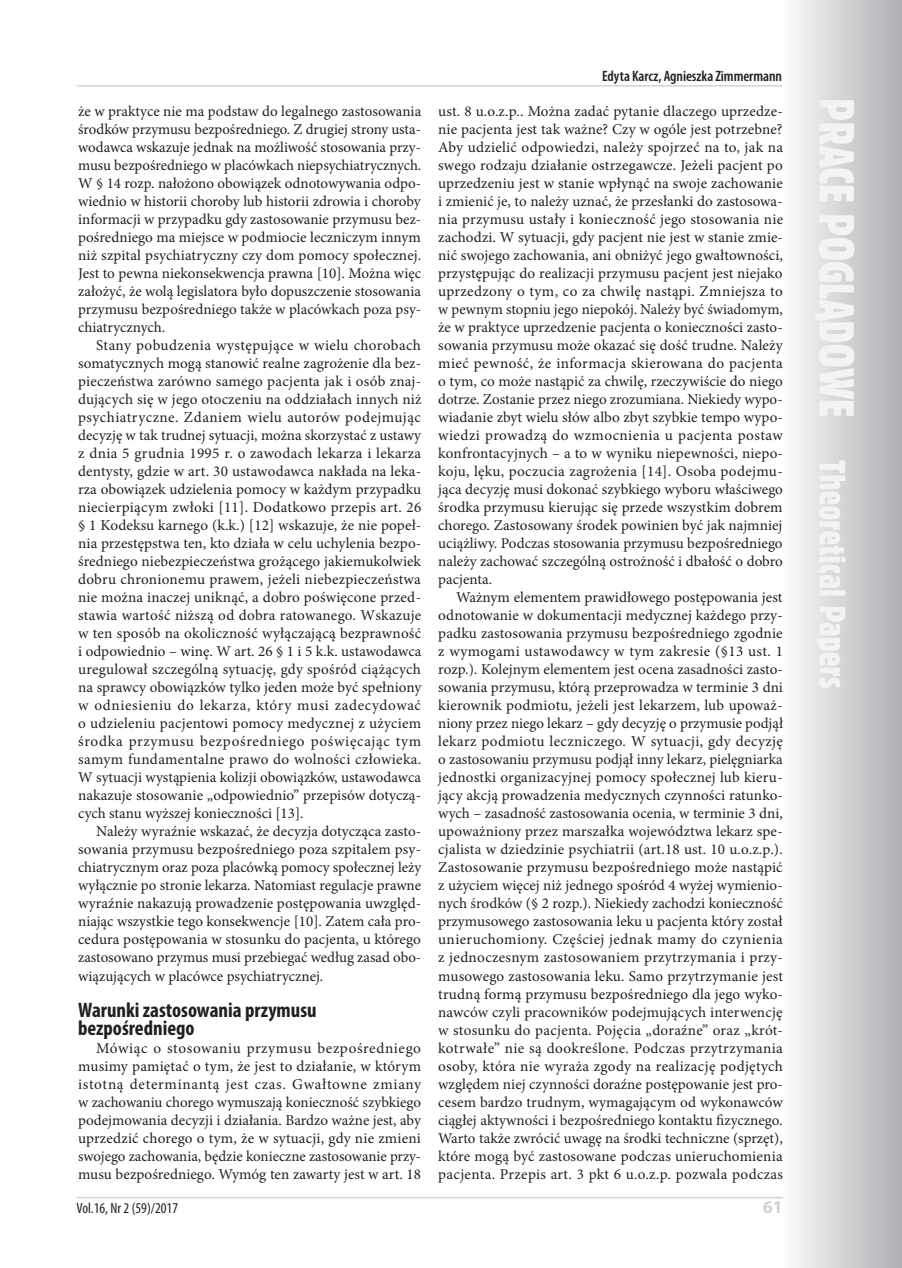
<style>
.page{position:relative;width:902px;height:1268px;background:#fff}
.page>*{position:absolute;margin:0;border:0;box-sizing:border-box;transform-origin:0 0}
.srodtytul_2{font:700 condensed 21px/18px "Myriad Pro";color:#231f20}
.t1{font:700 18px "Myriad Pro";color:#d1d2d4}
.Body_Text{font:15px/18px "Minion Pro";color:#231f20;text-align:justify}
.t2{font:600 condensed 15px "Myriad Pro";letter-spacing:-.005em;color:#231f20}
.t3{font:condensed 15px "Myriad Pro";color:#231f20}
</style>
<div class="page">
<svg style="left:781px;top:0;width:120px;height:1267px"></svg>
<svg style="left:815px;top:100px;width:39px;height:588px"></svg>
<hr style="left:77px;top:1196px;width:705px;height:2px;background:#d1d2d4">
<hr style="left:77px;top:85px;width:705px;height:2px;background:#d1d2d4">
<p class="Body_Text" style="left:78px;top:102px;width:344px">że w praktyce nie ma podstaw do legalnego zastosowania środków przymusu bezpośredniego. Z drugiej strony usta&shy;wodawca wskazuje jednak na możliwość stosowania przy&shy;musu bezpośredniego w placówkach niepsychiatrycznych.<br>W § 14 rozp. nałożono obowiązek odnotowywania odpo&shy;wiednio w historii choroby lub historii zdrowia i choroby informacji w przypadku gdy zastosowanie przymusu bez&shy;pośredniego ma miejsce w podmiocie leczniczym innym niż szpital psychiatryczny czy dom pomocy społecznej.<br>Jest to pewna niekonsekwencja prawna [10]. Można więc założyć, że wolą legislatora było dopuszczenie stosowania przymusu bezpośredniego także w placówkach poza psy&shy;chiatrycznych.</p>
<p class="Body_Text" style="left:78px;top:336px;width:345px;text-indent:18px">Stany pobudzenia występujące w wielu chorobach somatycznych mogą stanowić realne zagrożenie dla bez&shy;pieczeństwa zarówno samego pacjenta jak i osób znaj&shy;dujących się w jego otoczeniu na oddziałach innych niż psychiatryczne. Zdaniem wielu autorów podejmując decyzję w tak trudnej sytuacji, można skorzystać z ustawy z dnia 5 grudnia 1995 r. o zawodach lekarza i lekarza dentysty, gdzie w art. 30 ustawodawca nakłada na leka&shy;rza obowiązek udzielenia pomocy w każdym przypadku niecierpiącym zwłoki [11]. Dodatkowo przepis art. 26 § 1 Kodeksu karnego (k.k.) [12] wskazuje, że nie popeł&shy;nia przestępstwa ten, kto działa w celu uchylenia bezpo&shy;średniego niebezpieczeństwa grożącego jakiemukolwiek dobru chronionemu prawem, jeżeli niebezpieczeństwa nie można inaczej uniknąć, a dobro poświęcone przed&shy;stawia wartość niższą od dobra ratowanego. Wskazuje w ten sposób na okoliczność wyłączającą bezprawność i odpowiednio – winę. W art. 26 § 1 i 5 k.k. ustawodawca uregulował szczególną sytuację, gdy spośród ciążących na sprawcy obowiązków tylko jeden może być spełniony w odniesieniu do lekarza, który musi zadecydować o udzieleniu pacjentowi pomocy medycznej z użyciem środka przymusu bezpośredniego poświęcając tym samym fundamentalne prawo do wolności człowieka.<br>W sytuacji wystąpienia kolizji obowiązków, ustawodawca nakazuje stosowanie „odpowiednio” przepisów dotyczą&shy;cych stanu wyższej konieczności [13].</p>
<p class="Body_Text" style="left:78px;top:822px;width:344px;text-indent:18px">Należy wyraźnie wskazać, że decyzja dotycząca zasto&shy;sowania przymusu bezpośredniego poza szpitalem psy&shy;chiatrycznym oraz poza placówką pomocy społecznej leży wyłącznie po stronie lekarza. Natomiast regulacje prawne wyraźnie nakazują prowadzenie postępowania uwzględ&shy;niając wszystkie tego konsekwencje [10]. Zatem cała pro&shy;cedura postępowania w stosunku do pacjenta, u którego zastosowano przymus musi przebiegać według zasad obo&shy;wiązujących w placówce psychiatrycznej.</p>
<p class="srodtytul_2" style="left:78px;top:999px;width:240px">Warunki zastosowania przymusu bezpośredniego</p>
<p class="Body_Text" style="left:78px;top:1038px;width:344px;text-indent:18px">Mówiąc o stosowaniu przymusu bezpośredniego musimy pamiętać o tym, że jest to działanie, w którym istotną determinantą jest czas. Gwałtowne zmiany w zachowaniu chorego wymuszają konieczność szybkiego podejmowania decyzji i działania. Bardzo ważne jest, aby uprzedzić chorego o tym, że w sytuacji, gdy nie zmieni swojego zachowania, będzie konieczne zastosowanie przy&shy;musu bezpośredniego. Wymóg ten zawarty jest w art. 18</p>
<p class="t2" style="left:602px;top:67px;width:181px">Edyta Karcz, Agnieszka Zimmermann</p>
<p class="Body_Text" style="left:438px;top:102px;width:346px">ust. 8 u.o.z.p.. Można zadać pytanie dlaczego uprzedze&shy;nie pacjenta jest tak ważne? Czy w ogóle jest potrzebne?<br>Aby udzielić odpowiedzi, należy spojrzeć na to, jak na swego rodzaju działanie ostrzegawcze. Jeżeli pacjent po uprzedzeniu jest w stanie wpłynąć na swoje zachowanie i zmienić je, to należy uznać, że przesłanki do zastosowa&shy;nia przymusu ustały i konieczność jego stosowania nie zachodzi. W sytuacji, gdy pacjent nie jest w stanie zmie&shy;nić swojego zachowania, ani obniżyć jego gwałtowności, przystępując do realizacji przymusu pacjent jest niejako uprzedzony o tym, co za chwilę nastąpi. Zmniejsza to w pewnym stopniu jego niepokój. Należy być świadomym, że w praktyce uprzedzenie pacjenta o konieczności zasto&shy;sowania przymusu może okazać się dość trudne. Należy mieć pewność, że informacja skierowana do pacjenta o tym, co może nastąpić za chwilę, rzeczywiście do niego dotrze. Zostanie przez niego zrozumiana. Niekiedy wypo&shy;wiadanie zbyt wielu słów albo zbyt szybkie tempo wypo&shy;wiedzi prowadzą do wzmocnienia u pacjenta postaw konfrontacyjnych – a to w wyniku niepewności, niepo&shy;koju, lęku, poczucia zagrożenia [14]. Osoba podejmu&shy;jąca decyzję musi dokonać szybkiego wyboru właściwego środka przymusu kierując się przede wszystkim dobrem chorego. Zastosowany środek powinien być jak najmniej uciążliwy. Podczas stosowania przymusu bezpośredniego należy zachować szczególną ostrożność i dbałość o dobro pacjenta.</p>
<p class="Body_Text" style="left:438px;top:588px;width:346px;text-indent:18px">Ważnym elementem prawidłowego postępowania jest odnotowanie w dokumentacji medycznej każdego przy&shy;padku zastosowania przymusu bezpośredniego zgodnie z wymogami ustawodawcy w tym zakresie (§13 ust. 1 rozp.). Kolejnym elementem jest ocena zasadności zasto&shy;sowania przymusu, którą przeprowadza w terminie 3 dni kierownik podmiotu, jeżeli jest lekarzem, lub upoważ&shy;niony przez niego lekarz – gdy decyzję o przymusie podjął lekarz podmiotu leczniczego. W sytuacji, gdy decyzję o zastosowaniu przymusu podjął inny lekarz, pielęgniarka jednostki organizacyjnej pomocy społecznej lub kieru&shy;jący akcją prowadzenia medycznych czynności ratunko&shy;wych – zasadność zastosowania ocenia, w terminie 3 dni, upoważniony przez marszałka województwa lekarz spe&shy;cjalista w dziedzinie psychiatrii (art.18 ust. 10 u.o.z.p.).<br>Zastosowanie przymusu bezpośredniego może nastąpić z użyciem więcej niż jednego spośród 4 wyżej wymienio&shy;nych środków (§ 2 rozp.). Niekiedy zachodzi konieczność przymusowego zastosowania leku u pacjenta który został unieruchomiony. Częściej jednak mamy do czynienia z jednoczesnym zastosowaniem przytrzymania i przy&shy;musowego zastosowania leku. Samo przytrzymanie jest trudną formą przymusu bezpośredniego dla jego wyko&shy;nawców czyli pracowników podejmujących interwencję w stosunku do pacjenta. Pojęcia „doraźne” oraz „krót&shy;kotrwałe” nie są dookreślone. Podczas przytrzymania osoby, która nie wyraża zgody na realizację podjętych względem niej czynności doraźne postępowanie jest pro&shy;cesem bardzo trudnym, wymagającym od wykonawców ciągłej aktywności i bezpośredniego kontaktu fizycznego.<br>Warto także zwrócić uwagę na środki techniczne (sprzęt), które mogą być zastosowane podczas unieruchomienia pacjenta. Przepis art. 3 pkt 6 u.o.z.p. pozwala podczas</p>
<p class="t3" style="left:77px;top:1199px;width:103px">Vol.16, Nr 2 (59)/2017</p>
<p class="t1" style="left:762px;top:1195px;width:21px">61</p>
</div>
